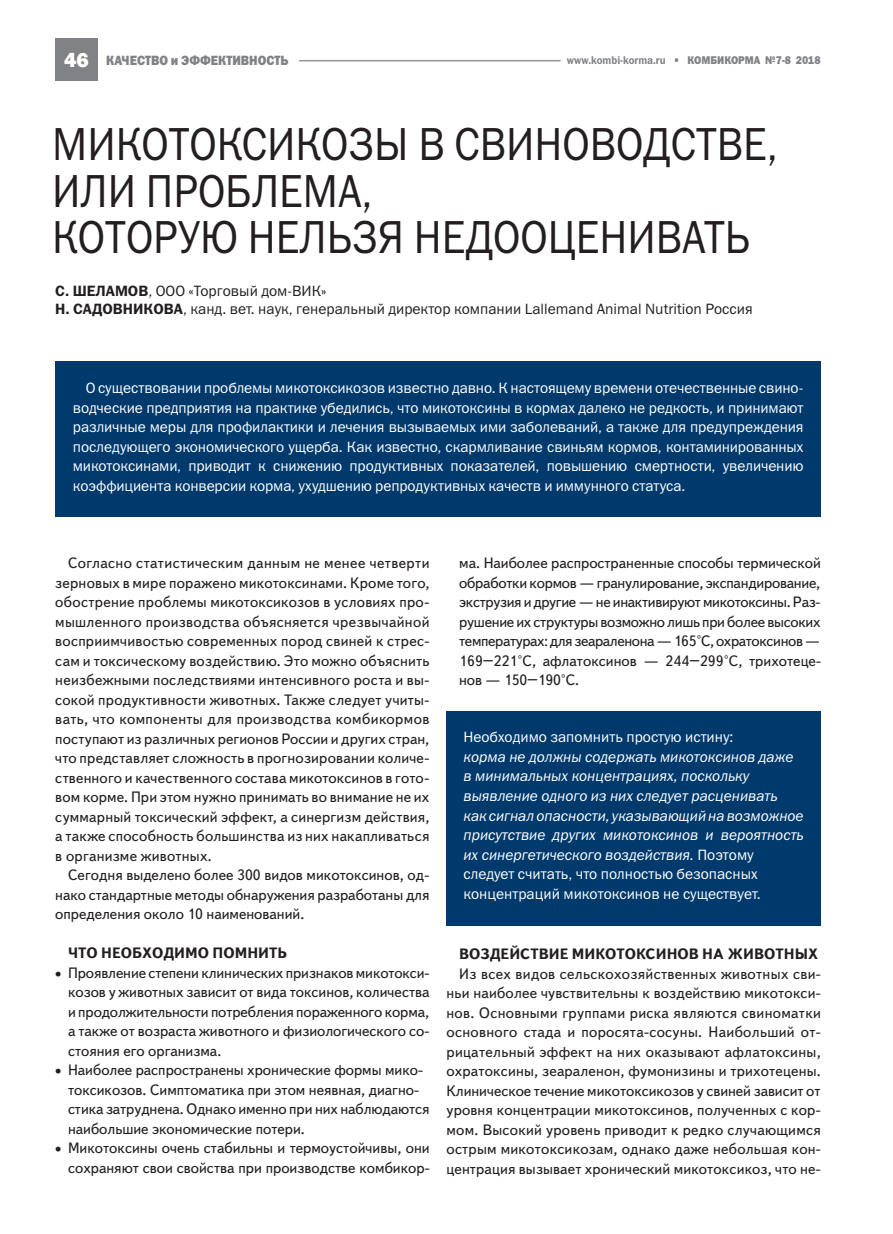
<style>
.page{position:relative;width:893px;height:1234px;background:#fff}
.page>*{position:absolute;margin:0;border:0;box-sizing:border-box;transform-origin:0 0}
.Zagolovok{font:46.5px "Franklin Gothic Book C";color:#231f20;scale:.9 1}
.t1{font:800 21px "Franklin Gothic";color:#fff}
.Osnovnoy_text-10-13{font:15px/19.5px "Text Book C";color:#231f20;text-align:justify}
.Vstavka_10-13{font:15px/19.5px "Franklin Gothic Book C";letter-spacing:-.01em;color:#fff;text-align:justify}
.Vstavka_10-13-2{font:italic 15px/19.5px "Franklin Gothic Book C";color:#fff}
.Autor{font:15px "Franklin Gothic Book C";color:#231f20}
.Osnovnoy_text-10-13-2{font:15px "Text Book C";letter-spacing:-.02em;color:#231f20}
.Osnovnoy_text-10-13-3{font:700 15px "Text Book C";color:#231f20}
.Osnovnoy_text-10-13-4{font:15px "Text Book C";letter-spacing:-.025em;color:#231f20}
.Autor-2{font:15px "Franklin Gothic Demi C";color:#231f20}
.Zagolovok-2{font:13.5px "Franklin Gothic Heavy C";color:#808285;scale:.9 1}
.Zagolovok-3{font:11.25px "Franklin Gothic Demi C";color:#808285;scale:.9 1}
.Zagolovok-4{font:11.25px "Franklin Gothic Heavy C";color:#808285;scale:.9 1}
.s1{font-family:"Franklin Gothic Heavy C"}
.s2{font-family:"Franklin Gothic Book C"}
.s3{font-family:"Franklin Gothic Demi C"}
.s4{font-style:normal}
</style>
<div class="page">
<div style="left:55px;top:39px;width:43px;height:42px;background:#808285"></div>
<hr style="left:299px;top:60px;width:262px;height:1px;background:#939598">
<div style="left:55px;top:361px;width:766px;height:156px;background:#003a6d"></div>
<div style="left:446px;top:710px;width:375px;height:215px;background:#003a6d"></div>
<p class="t1" style="left:64px;top:46px;width:26px">46</p>
<p class="Zagolovok-2" style="left:106px;top:53px;width:204px">качество и эффективность</p>
<p class="Zagolovok-3" style="left:567px;top:54px;width:176px">www.kombi-korma.ru <span class="s1">• КОМБИКО</span></p>
<p class="Zagolovok-4" style="left:738px;top:54px;width:93px">РМА №7-8 2018</p>
<p class="Zagolovok" style="left:52px;top:118px;width:807px">Микотоксикозы в свиноводстве,</p>
<p class="Zagolovok" style="left:52px;top:165px;width:357px">или Проблема,</p>
<p class="Zagolovok" style="left:52px;top:211px;width:777px">которую нельзя недооценивать</p>
<p class="Autor-2" style="left:55px;top:282px;width:111px">С. Шеламов<span class="s2">, ООО</span></p>
<p class="Autor" style="left:189px;top:282px;width:114px">«Торговый дом-ВИК</p>
<p class="Autor" style="left:321px;top:282px;width:7px">»</p>
<p class="Autor" style="left:55px;top:300px;width:699px"><span class="s3">Н. Садовникова</span>, канд. вет. наук, генеральный директор компании Lallemand Animal Nutrition Россия</p>
<p class="Vstavka_10-13" style="left:86px;top:378px;width:719px">О существовании проблемы микотоксикозов известно давно. К настоящему времени отечественные свино-</p>
<p class="Vstavka_10-13" style="left:73px;top:397px;width:732px">водческие предприятия на практике убедились, что микотоксины в кормах далеко не редкость, и принимают различные меры для профилактики и лечения вызываемых ими заболеваний, а также для предупреждения последующего экономического ущерба. Как известно, скармливание свиньям кормов, контаминированных микотоксинами, приводит к снижению продуктивных показателей, повышению смертности, увеличению</p>
<p class="Vstavka_10-13" style="left:73px;top:475px;width:614px">коэффициента конверсии корма, ухудшению репродуктивных качеств и иммунного статуса.</p>
<p class="Osnovnoy_text-10-13" style="left:55px;top:553px;width:376px;text-indent:13px">Согласно статистическим данным не менее четверти зерновых в мире поражено микотоксинами. Кроме того, обострение проблемы микотоксикозов в условиях про&shy;мышленного производства объясняется чрезвычайной восприимчивостью современных пород свиней к стрес&shy;сам и токсическому воздействию. Это можно объяснить неизбежными последствиями интенсивного роста и вы&shy;сокой продуктивности животных. Также следует учиты&shy;вать, что компоненты для производства комбикормов поступают из различных регионов России и других стран, что представляет сложность в прогнозировании количе&shy;ственного и качественного состава микотоксинов в гото&shy;вом корме. При этом нужно принимать во внимание не их суммарный токсический эффект, а синергизм действия, а также способность большинства из них накапливаться в организме животных.</p>
<p class="Osnovnoy_text-10-13" style="left:55px;top:865px;width:376px;text-indent:13px">Сегодня выделено более 300 видов микотоксинов, од&shy;нако стандартные методы обнаружения разработаны для определения около 10 наименований.</p>
<p class="Osnovnoy_text-10-13-3" style="left:68px;top:944px;width:220px">Что необходимо помнить</p>
<p class="Osnovnoy_text-10-13" style="left:55px;top:962px;width:376px">• Проявление степени клинических признаков микотокси-</p>
<p class="Osnovnoy_text-10-13" style="left:68px;top:982px;width:363px">козов у животных зависит от вида токсинов, количества</p>
<p class="Osnovnoy_text-10-13" style="left:68px;top:1001px;width:363px">и продолжительности потребления пораженного корма,</p>
<p class="Osnovnoy_text-10-13" style="left:68px;top:1021px;width:363px">а также от возраста животного и физиологического со-</p>
<p class="Osnovnoy_text-10-13" style="left:68px;top:1040px;width:155px">стояния его организма.</p>
<p class="Osnovnoy_text-10-13" style="left:55px;top:1060px;width:369px">• Наиболее распространены хронические формы мико-</p>
<p class="Osnovnoy_text-10-13" style="left:68px;top:1079px;width:352px">токсикозов. Симптоматика при этом неявная, диагно-</p>
<p class="Osnovnoy_text-10-13" style="left:68px;top:1099px;width:363px">стика затруднена. Однако именно при них наблюдаются</p>
<p class="Osnovnoy_text-10-13" style="left:68px;top:1118px;width:238px">наибольшие экономические потери.</p>
<p class="Osnovnoy_text-10-13" style="left:55px;top:1138px;width:376px">• Микотоксины очень стабильны и термоустойчивы, они</p>
<p class="Osnovnoy_text-10-13" style="left:68px;top:1157px;width:363px">сохраняют свои свойства при производстве комбикор-</p>
<p class="Osnovnoy_text-10-13" style="left:459px;top:553px;width:363px">ма. Наиболее распространенные способы термической</p>
<p class="Osnovnoy_text-10-13" style="left:459px;top:572px;width:363px">обработки кормов — гранулирование, экспандирование,</p>
<p class="Osnovnoy_text-10-13-2" style="left:459px;top:593px;width:363px">экструзия и другие — не инактивируют микотоксины. Раз-</p>
<p class="Osnovnoy_text-10-13-2" style="left:459px;top:613px;width:363px">рушение их структуры возможно лишь при более высоких</p>
<p class="Osnovnoy_text-10-13-4" style="left:459px;top:632px;width:363px">температурах: для зеараленона — 165°С, охратоксинов —</p>
<p class="Osnovnoy_text-10-13" style="left:459px;top:650px;width:363px">169–221°С, афлатоксинов — 244–299°С, трихотеце-</p>
<p class="Osnovnoy_text-10-13" style="left:459px;top:670px;width:122px">нов — 150–190°С.</p>
<p class="Vstavka_10-13" style="left:463px;top:727px;width:271px">Н еобходимо запомнить простую истину:</p>
<p class="Vstavka_10-13-2" style="left:463px;top:746px;width:331px">корма не должны содержать микотоксинов даже</p>
<p class="Vstavka_10-13-2" style="left:463px;top:766px;width:287px">в минимальных концентрациях, поскольку</p>
<p class="Vstavka_10-13-2" style="left:463px;top:785px;width:316px">выявление одного из них следует расценивать</p>
<p class="Vstavka_10-13-2" style="left:463px;top:805px;width:342px">как сигнал опасности, указывающий на возможное</p>
<p class="Vstavka_10-13-2" style="left:463px;top:824px;width:342px">присутствие других микотоксинов и вероятность их синергетического воздействия. <span class="s4">Поэтому</span></p>
<p class="Vstavka_10-13" style="left:463px;top:863px;width:296px">следует считать, что полностью безопасных</p>
<p class="Vstavka_10-13" style="left:463px;top:883px;width:299px">концентраций микотоксинов не существует.</p>
<p class="Osnovnoy_text-10-13-3" style="left:459px;top:945px;width:360px">Воздействие микотоксинов на животных</p>
<p class="Osnovnoy_text-10-13" style="left:446px;top:963px;width:376px;text-indent:13px">Из всех видов сельскохозяйственных животных сви&shy;ньи наиболее чувствительны к воздействию микотокси&shy;нов. Основными группами риска являются свиноматки основного стада и поросята-сосуны. Наибольший от&shy;рицательный эффект на них оказывают афлатоксины, охратоксины, зеараленон, фумонизины и трихотецены.<br>Клиническое течение микотоксикозов у свиней зависит от уровня концентрации микотоксинов, полученных с кор&shy;мом. Высокий уровень приводит к редко случающимся острым микотоксикозам, однако даже небольшая кон&shy;центрация вызывает хронический микотоксикоз, что не-</p>
</div>
